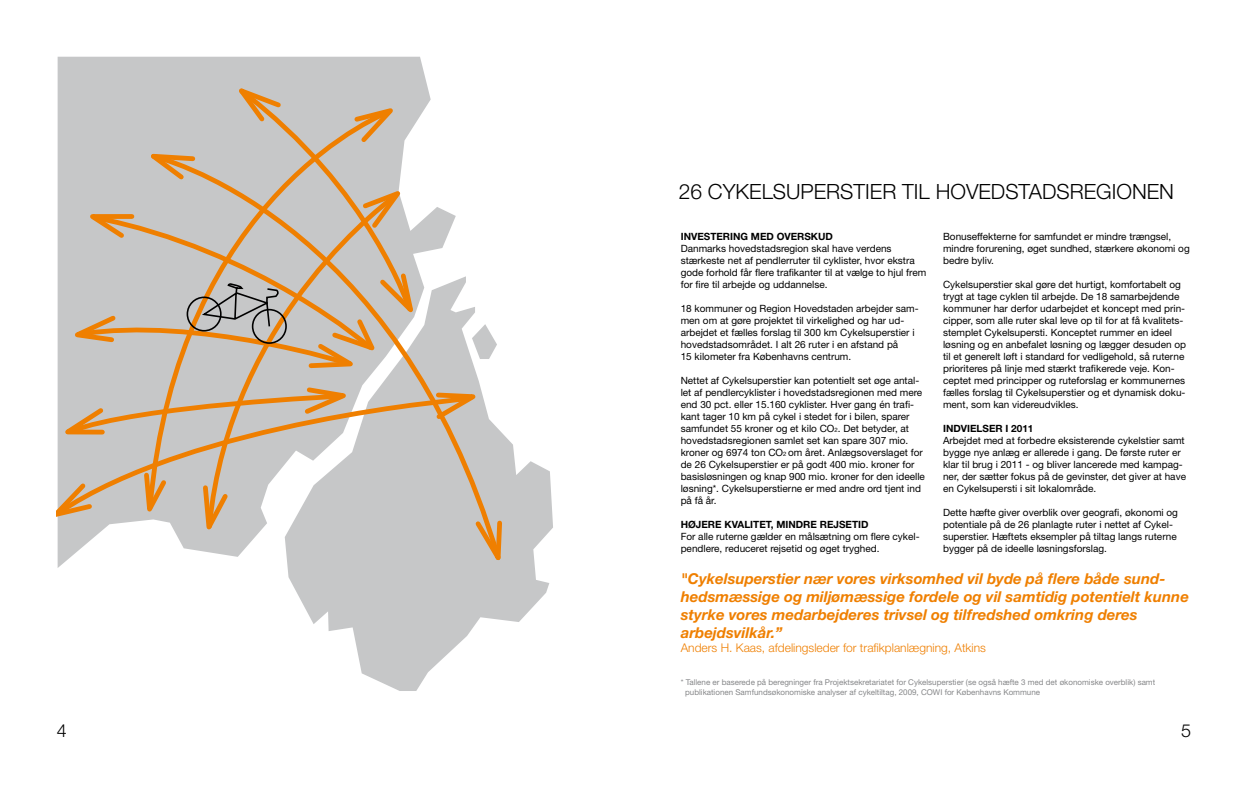
<style>
.page{position:relative;width:1248px;height:794px;background:#fff}
.page>*{position:absolute;margin:0;border:0;box-sizing:border-box;transform-origin:0 0}
.t1{font:300 21px "Helvetica Neue";color:#000}
.t2{font:300 18px "Helvetica Neue";color:#000}
.t3{font:italic 700 15px/18px "Helvetica Neue";color:#ef7f00}
.t4{font:300 12px "Helvetica Neue";color:#ef7f00}
.t5{font:10px/12px "Helvetica Neue";color:#000}
.t6{font:700 10px "Helvetica Neue";color:#000}
.t7{font:8px/9.6px "Helvetica Neue";color:#868789}
.s1{font-size:6px}
</style>
<div class="page">
<svg style="left:58px;top:57px;width:373px;height:511px;background:#cecfcf"></svg>
<svg style="left:285px;top:435px;width:268px;height:256px;fill:#c6c7c8"></svg>
<div style="left:284px;top:84px;width:130px;height:67px;background:#c6c7c8"></div>
<div style="left:89px;top:212px;width:56px;height:58px;background:#c6c7c8"></div>
<div style="left:57px;top:438px;width:88px;height:82px;background:#c6c7c8"></div>
<div style="left:145px;top:107px;width:249px;height:363px;background:#c6c7c8"></div>
<svg style="left:149px;top:151px;width:355px;height:412px"></svg>
<svg style="left:228px;top:81px;width:56px;height:45px;background:#cfb69b"></svg>
<svg style="left:137px;top:150px;width:61px;height:34px;background:#d0b495"></svg>
<svg style="left:76px;top:212px;width:61px;height:30px;background:#d1b28f"></svg>
<svg style="left:57px;top:479px;width:38px;height:44px;background:#d2b28c"></svg>
<svg style="left:57px;top:384px;width:303px;height:54px;background:#cfbba4"></svg>
<svg style="left:432px;top:390px;width:57px;height:33px;background:#d6b38d"></svg>
<svg style="left:200px;top:482px;width:32px;height:61px;background:#d0b393"></svg>
<svg style="left:141px;top:470px;width:29px;height:56px;background:#d6b895"></svg>
<svg style="left:351px;top:102px;width:54px;height:44px;background:#ceb79d"></svg>
<svg style="left:359px;top:183px;width:52px;height:49px;background:#d7bc9e"></svg>
<svg style="left:471px;top:517px;width:33px;height:57px;background:#d0b392"></svg>
<svg style="left:472px;top:324px;width:25px;height:35px"></svg>
<svg style="left:61px;top:270px;width:358px;height:101px;background:#c8baa9"></svg>
<h1 class="t1" style="left:678px;top:184px;width:496px">26 CYKELSUPERSTIER TIL HOVEDSTADSREGIONEN</h1>
<p class="t6" style="left:680px;top:232px;width:154px">INVESTERING MED OVERSKUD</p>
<p class="t5" style="left:680px;top:243px;width:247px">Danmarks hovedstadsregion skal have verdens stærkeste net af pendlerruter til cyklister, hvor ekstra gode forhold får flere trafikanter til at vælge to hjul frem for fire til arbejde og uddannelse.</p>
<p class="t5" style="left:680px;top:303px;width:239px">18 kommuner og Region Hovedstaden arbejder sam&shy;men om at gøre projektet til virkelighed og har ud&shy;arbejdet et fælles forslag til 300 km Cykelsuperstier i hovedstadsområdet. I alt 26 ruter i en afstand på<br>15 kilometer fra Københavns centrum.</p>
<p class="t5" style="left:680px;top:375px;width:246px">Nettet af Cykelsuperstier kan potentielt set øge antal&shy;let af pendlercyklister i hovedstadsregionen med mere end 30 pct. eller 15.160 cyklister. Hver gang én trafi&shy;kant tager 10 km på cykel i stedet for i bilen, sparer samfundet 55 kroner og et kilo CO<span class="s1">2</span>. Det betyder, at hovedstadsregionen samlet set kan spare 307 mio. kroner og 6974 ton CO<span class="s1">2</span> om året. Anlægsoverslaget for de 26 Cykelsuperstier er på godt 400 mio. kroner for basisløsningen og knap 900 mio. kroner for den ideelle løsning*. Cykelsuperstierne er med andre ord tjent ind på få år.</p>
<p class="t6" style="left:680px;top:520px;width:189px">HØJERE KVALITET, MINDRE REJSETID</p>
<p class="t5" style="left:680px;top:531px;width:240px">For alle ruterne gælder en målsætning om flere cykel&shy;pendlere, reduceret rejsetid og øget tryghed.</p>
<p class="t5" style="left:943px;top:231px;width:248px">Bonuseffekterne for samfundet er mindre trængsel, mindre forurening, øget sundhed, stærkere økonomi og bedre byliv.</p>
<p class="t5" style="left:943px;top:279px;width:244px">Cykelsuperstier skal gøre det hurtigt, komfortabelt og trygt at tage cyklen til arbejde. De 18 samarbejdende kommuner har derfor udarbejdet et koncept med prin&shy;cipper, som alle ruter skal leve op til for at få kvalitets&shy;stemplet Cykelsupersti. Konceptet rummer en ideel løsning og en anbefalet løsning og lægger desuden op til et generelt løft i standard for vedligehold, så ruterne prioriteres på linje med stærkt trafikerede veje. Kon&shy;ceptet med principper og ruteforslag er kommunernes fælles forslag til Cykelsuperstier og et dynamisk doku&shy;ment, som kan videreudvikles.</p>
<p class="t6" style="left:943px;top:424px;width:92px">INDVIELSER I 2011</p>
<p class="t5" style="left:943px;top:435px;width:244px">Arbejdet med at forbedre eksisterende cykelstier samt bygge nye anlæg er allerede i gang. De første ruter er klar til brug i 2011 - og bliver lancerede med kampag&shy;ner, der sætter fokus på de gevinster, det giver at have en Cykelsupersti i sit lokalområde.</p>
<p class="t5" style="left:943px;top:507px;width:236px">Dette hæfte giver overblik over geografi, økonomi og potentiale på de 26 planlagte ruter i nettet af Cykel&shy;superstier. Hæftets eksempler på tiltag langs ruterne bygger på de ideelle løsningsforslag.</p>
<h3 class="t3" style="left:680px;top:570px;width:510px">"Cykelsuperstier nær vores virksomhed vil byde på flere både sund&shy;hedsmæssige og miljømæssige fordele og vil samtidig potentielt kunne styrke vores medarbejderes trivsel og tilfredshed omkring deres arbejdsvilkår.”</h3>
<p class="t4" style="left:680px;top:643px;width:307px">Anders H. Kaas, afdelingsleder for trafikplanlægning, Atkins</p>
<p class="t7" style="left:685px;top:678px;width:471px;text-indent:-4px">* Tallene er baserede på beregninger fra Projektsekretariatet for Cykelsuperstier (se også hæfte 3 med det økonomiske overblik) samt publikationen Samfundsøkonomiske analyser af cykeltiltag, 2009, COWI for Københavns Kommune</p>
<h2 class="t2" style="left:57px;top:724px;width:12px">4</h2>
<h2 class="t2" style="left:1181px;top:724px;width:12px">5</h2>
</div>
